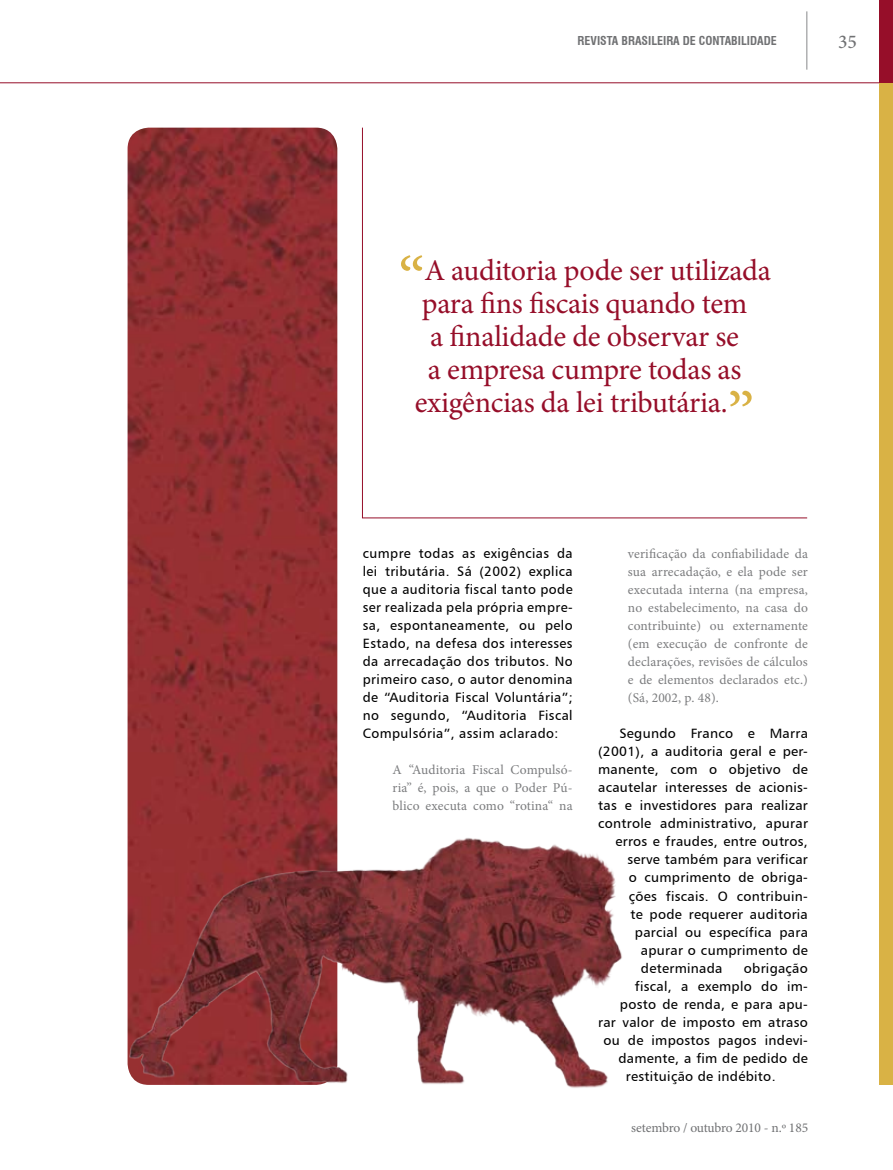
<style>
.page{position:relative;width:893px;height:1170px;background:#fff}
.page>*{position:absolute;margin:0;border:0;box-sizing:border-box;transform-origin:0 0}
.t1{font:67.5px "Minion Pro";color:#d9b245}
.t2{font:30px "Minion Pro";letter-spacing:-.01em;color:#960e29}
.t3{font:500 19.5px "Minion Pro";color:#707173}
.t4{font:13.5px/18px "Humanist 777 BT Roman B";letter-spacing:.02em;color:#000;text-align:justify}
.t5{font:13.5px/18px "Minion Pro";letter-spacing:.01em;color:#7b7c7e;text-align:justify}
.t6{font:13.5px "Minion Pro";letter-spacing:-.015em;color:#707173}
.t7{font:700 condensed 12px "Swiss 721 BT";color:#707173}
</style>
<div class="page">
<hr style="left:0;top:82px;width:893px;height:1px;background:#960e29">
<div style="left:880px;top:82px;width:13px;height:1002px;background:#d9b245"></div>
<div style="left:880px;top:0;width:13px;height:82px;background:#960e29"></div>
<hr style="left:806px;top:11px;width:1px;height:59px;background:#87888a">
<img style="left:128px;top:128px;width:209px;height:639px">
<img style="left:127px;top:767px;width:495px;height:321px">
<svg style="left:362px;top:127px;width:446px;height:391px"></svg>
<p class="t7" style="left:578px;top:34px;width:201px">REVISTA BRASILEIRA DE CONTABILIDADE</p>
<h3 class="t3" style="left:838px;top:28px;width:20px">35</h3>
<h1 class="t1" style="left:398px;top:237px;width:28px">“</h1>
<h2 class="t2" style="left:424px;top:250px;width:348px">A auditoria pode ser utilizada</h2>
<h2 class="t2" style="left:422px;top:283px;width:327px">para fins fiscais quando tem</h2>
<h2 class="t2" style="left:430px;top:316px;width:310px">a finalidade de observar se</h2>
<h2 class="t2" style="left:428px;top:349px;width:315px">a empresa cumpre todas as</h2>
<h2 class="t2" style="left:415px;top:382px;width:314px">exigências da lei tributária.</h2>
<h1 class="t1" style="left:727px;top:372px;width:29px">”</h1>
<p class="t4" style="left:363px;top:544px;width:211px">cumpre todas as exigências da lei tributária. Sá (2002) explica que a auditoria fiscal tanto pode ser realizada pela própria empre&shy;sa, espontaneamente, ou pelo Estado, na defesa dos interesses da arrecadação dos tributos. No primeiro caso, o autor denomina de “Auditoria Fiscal Voluntária”; no segundo, “Auditoria Fiscal Compulsória”, assim aclarado:</p>
<p class="t5" style="left:393px;top:761px;width:181px">A “Auditoria Fiscal Compulsó&shy;ria” é, pois, a que o Poder Pú&shy;blico executa como “rotina“ na</p>
<p class="t5" style="left:628px;top:545px;width:182px">verificação da confiabilidade da sua arrecadação, e ela pode ser executada interna (na empresa, no estabelecimento, na casa do contribuinte) ou externamente (em execução de confronte de declarações, revisões de cálculos e de elementos declarados etc.) (Sá, 2002, p. 48).</p>
<p class="t4" style="left:619px;top:724px;width:190px">Segundo Franco e Marra</p>
<p class="t4" style="left:598px;top:742px;width:211px">(2001), a auditoria geral e per-</p>
<p class="t4" style="left:598px;top:760px;width:211px">manente, com o objetivo de</p>
<p class="t4" style="left:598px;top:778px;width:211px">acautelar interesses de acionis-</p>
<p class="t4" style="left:598px;top:796px;width:211px">tas e investidores para realizar</p>
<p class="t4" style="left:598px;top:814px;width:211px">controle administrativo, apurar</p>
<p class="t4" style="left:615px;top:832px;width:194px">erros e fraudes, entre outros,</p>
<p class="t4" style="left:627px;top:850px;width:182px">serve também para verificar</p>
<p class="t4" style="left:629px;top:868px;width:181px">o cumprimento de obriga-</p>
<p class="t4" style="left:629px;top:886px;width:181px">ções fiscais. O contribuin-</p>
<p class="t4" style="left:630px;top:904px;width:179px">te pode requerer auditoria</p>
<p class="t4" style="left:635px;top:922px;width:175px">parcial ou específica para</p>
<p class="t4" style="left:641px;top:940px;width:169px">apurar o cumprimento de</p>
<p class="t4" style="left:641px;top:958px;width:83px">determinada</p>
<p class="t4" style="left:744px;top:958px;width:66px">obrigação</p>
<p class="t4" style="left:635px;top:976px;width:175px">fiscal, a exemplo do im-</p>
<p class="t4" style="left:620px;top:994px;width:190px">posto de renda, e para apu-</p>
<p class="t4" style="left:598px;top:1012px;width:211px">rar valor de imposto em atraso</p>
<p class="t4" style="left:603px;top:1030px;width:206px">ou de impostos pagos indevi-</p>
<p class="t4" style="left:618px;top:1048px;width:191px">damente, a fim de pedido de</p>
<p class="t4" style="left:626px;top:1066px;width:151px">restituição de indébito.</p>
<p class="t6" style="left:631px;top:1118px;width:178px">setembro / outubro 2010 - n.º 185</p>
</div>
